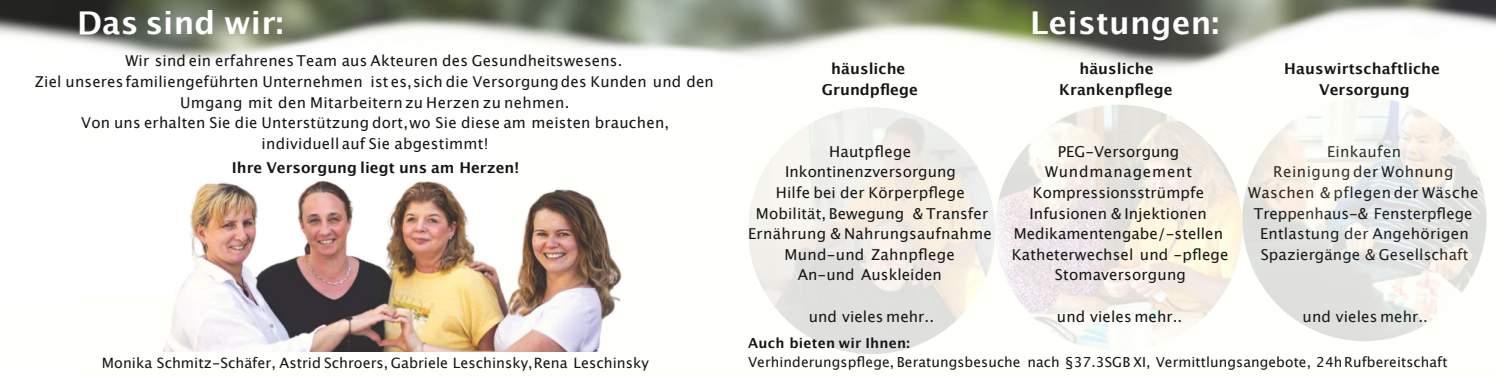
<style>
.page{position:relative;width:1496px;height:379px;background:#fff}
.page>*{position:absolute;margin:0;border:0;box-sizing:border-box;transform-origin:0 0}
.t1{font:700 31.38px "Lucida Grande";letter-spacing:.01em;color:#fff}
.t2{font:15.12px/20.6px "Lucida Grande";letter-spacing:.01em;color:#141515;text-align:center}
.t3{font:700 15.12px/20.6px "Lucida Grande";letter-spacing:.005em;color:#141515;text-align:center}
.t4{font:15px/20.8px "Lucida Grande";letter-spacing:.015em;color:#141515;text-align:center}
.t5{font:700 15px "Lucida Grande";color:#141515}
.t6{font:14.25px "Lucida Grande";letter-spacing:.005em;color:#141515}
.t7{font:13.88px "Lucida Grande";letter-spacing:.005em;color:#141515}
.t8{font:700 13.88px "Lucida Grande";letter-spacing:.015em;color:#141515}
</style>
<div class="page">
<img style="left:0;top:0;width:77px;height:14px">
<img style="left:77px;top:0;width:1418px;height:354px">
<img style="left:0;top:14px;width:494px;height:280px">
<img style="left:157px;top:178px;width:468px;height:174px">
<img style="left:748px;top:107px;width:247px;height:247px;border-radius:50%">
<img style="left:1242px;top:97px;width:244px;height:244px;border-radius:50%">
<img style="left:995px;top:105px;width:247px;height:246px;border-radius:50%">
<h1 class="t1" style="left:77px;top:9px;width:208px">Das sind wir:</h1>
<p class="t4" style="left:35px;top:52px;width:680px">Wir sind ein erfahrenes Team aus Akteuren des Gesundheitswesens.<br>Ziel unseres familiengeführten Unternehmen ist es,sich die Versorgungdes Kunden und den Umgang mit den Mitarbeiternzu Herzen zu nehmen.<br>Von uns erhalten Sie die Unterstützung dort,wo Sie diese am meisten brauchen,<br>individuell auf Sie abgestimmt!</p>
<p class="t5" style="left:232px;top:162px;width:289px">Ihre Versorgung liegt uns am Herzen!</p>
<p class="t6" style="left:102px;top:357px;width:548px">Monika Schmitz-Schäfer, Astrid Schroers, Gabriele Leschinsky,Rena Leschinsky</p>
<p class="t3" style="left:821px;top:59px;width:97px">häusliche<br>Grundpflege</p>
<p class="t2" style="left:748px;top:142px;width:245px">Hautpflege<br>Inkontinenzversorgung<br>Hilfe bei der Körperpflege<br>Mobilität, Bewegung &amp; Transfer<br>Ernährung &amp; Nahrungsaufnahme<br>Mund-und Zahnpflege<br>An-und Auskleiden</p>
<p class="t2" style="left:808px;top:307px;width:127px">und vieles mehr..</p>
<h1 class="t1" style="left:1030px;top:9px;width:191px">Leistungen:</h1>
<p class="t3" style="left:1059px;top:59px;width:115px">häusliche<br>Krankenpflege</p>
<p class="t2" style="left:1011px;top:142px;width:218px">PEG-Versorgung<br>Wundmanagement<br>Kompressionsstrümpfe<br>Infusionen &amp; Injektionen<br>Medikamentengabe/-stellen<br>Katheterwechsel und -pflege<br>Stomaversorgung</p>
<p class="t2" style="left:1056px;top:307px;width:127px">und vieles mehr..</p>
<p class="t3" style="left:1284px;top:59px;width:157px">Hauswirtschaftliche<br>Versorgung</p>
<p class="t2" style="left:1248px;top:142px;width:232px">Einkaufen<br>Reinigung der Wohnung<br>Waschen &amp; pflegen der Wäsche<br>Treppenhaus-&amp; Fensterpflege<br>Entlastung der Angehörigen<br>Spaziergänge &amp; Gesellschaft</p>
<p class="t2" style="left:1302px;top:307px;width:127px">und vieles mehr..</p>
<p class="t8" style="left:748px;top:337px;width:163px">Auch bieten wir Ihnen:</p>
<p class="t7" style="left:748px;top:356px;width:701px">Verhinderungspflege, Beratungsbesuche nach §37.3SGB XI, Vermittlungsangebote, 24hRufbereitschaft</p>
</div>
